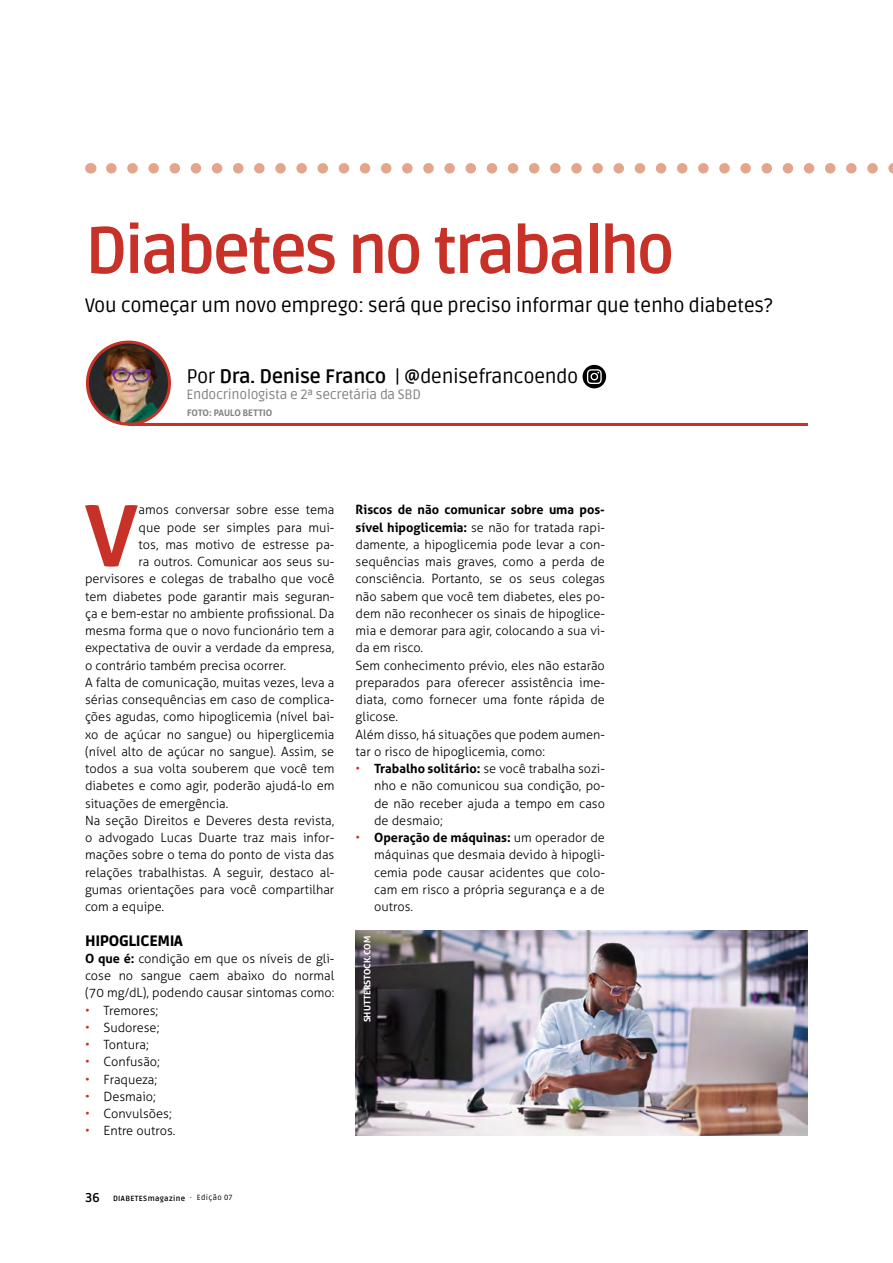
<style>
.page{position:relative;width:893px;height:1263px;background:#fff}
.page>*{position:absolute;margin:0;border:0;box-sizing:border-box;transform-origin:0 0}
.t1{font:700 84.3px "Aller";color:#c73127}
.t2{font:700 65.4px "Ruda";letter-spacing:-.05em;color:#c73127}
.t3{font:19.5px "Ruda";letter-spacing:-.02em;color:#000}
.t4{font:900 15px "Ruda";letter-spacing:-.02em;color:#000}
.t5{font:13.5px "Ruda";letter-spacing:-.02em;color:#808285}
.t6{font:300 12.75px/17.2px "Aller";color:#000;text-align:justify}
.t7{font:700 12.75px "Ruda";color:#000}
.t8{font:700 9px "Aller";color:#808285}
.t9{font:700 9px "Aller";color:#fff}
.t10{font:700 7.5px "Ruda";letter-spacing:.05em;color:#000}
.s1{font-weight:700}
.s2{color:#c73127}
.s3{font-weight:400}
</style>
<div class="page">
<svg style="left:111px;top:163px;width:782px;height:11px"></svg>
<img style="left:87px;top:342px;width:82px;height:82px;border-radius:41px">
<div style="left:86px;top:341px;width:85px;height:85px;border:3px solid #c73127;border-radius:50%"></div>
<hr style="left:128px;top:423px;width:680px;height:3px;background:#c73127">
<div style="left:583px;top:365px;width:23px;height:23px;background:#000;border-radius:50%"></div>
<svg style="left:587px;top:369px;width:15px;height:15px"></svg>
<img style="left:356px;top:930px;width:452px;height:205px">
<h2 class="t2" style="left:85px;top:206px;width:591px">Diabetes no trabalho</h2>
<h3 class="t3" style="left:85px;top:292px;width:689px">Vou começar um novo emprego: será que preciso informar que tenho diabetes?</h3>
<h3 class="t3" style="left:187px;top:363px;width:393px">Por <span class="s1">Dra. Denise Franco</span> | @denisefrancoendo</h3>
<p class="t5" style="left:187px;top:385px;width:236px">Endocrinologista e 2ª secretária da SBD</p>
<p class="t8" style="left:187px;top:408px;width:87px">FOTO: PAULO BETTIO</p>
<h1 class="t1" style="left:84px;top:484px;width:56px">V</h1>
<p class="t6" style="left:139px;top:501px;width:197px">amos conversar sobre esse tema</p>
<p class="t6" style="left:139px;top:518px;width:197px">que pode ser simples para mui-</p>
<p class="t6" style="left:139px;top:536px;width:197px">tos, mas motivo de estresse pa-</p>
<p class="t6" style="left:139px;top:553px;width:197px">ra outros. Comunicar aos seus su-</p>
<p class="t6" style="left:85px;top:570px;width:251px">pervisores e colegas de trabalho que você</p>
<p class="t6" style="left:85px;top:587px;width:251px">tem diabetes pode garantir mais seguran-</p>
<p class="t6" style="left:85px;top:605px;width:251px">ça e bem-estar no ambiente profissional. Da</p>
<p class="t6" style="left:85px;top:622px;width:251px">mesma forma que o novo funcionário tem a</p>
<p class="t6" style="left:85px;top:639px;width:251px">expectativa de ouvir a verdade da empresa,</p>
<p class="t6" style="left:85px;top:656px;width:203px">o contrário também precisa ocorrer.</p>
<p class="t6" style="left:85px;top:674px;width:251px">A falta de comunicação, muitas vezes, leva a</p>
<p class="t6" style="left:85px;top:691px;width:251px">sérias consequências em caso de complica-</p>
<p class="t6" style="left:85px;top:708px;width:251px">ções agudas, como hipoglicemia (nível bai-</p>
<p class="t6" style="left:85px;top:725px;width:251px">xo de açúcar no sangue) ou hiperglicemia</p>
<p class="t6" style="left:85px;top:743px;width:251px">(nível alto de açúcar no sangue). Assim, se</p>
<p class="t6" style="left:85px;top:760px;width:251px">todos a sua volta souberem que você tem</p>
<p class="t6" style="left:85px;top:777px;width:251px">diabetes e como agir, poderão ajudá-lo em</p>
<p class="t6" style="left:85px;top:794px;width:145px">situações de emergência.</p>
<p class="t6" style="left:85px;top:812px;width:251px">Na seção Direitos e Deveres desta revista,</p>
<p class="t6" style="left:85px;top:829px;width:251px">o advogado Lucas Duarte traz mais infor-</p>
<p class="t6" style="left:85px;top:846px;width:251px">mações sobre o tema do ponto de vista das</p>
<p class="t6" style="left:85px;top:863px;width:251px">relações trabalhistas. A seguir, destaco al-</p>
<p class="t6" style="left:85px;top:881px;width:251px">gumas orientações para você compartilhar</p>
<p class="t6" style="left:85px;top:898px;width:81px">com a equipe.</p>
<p class="t4" style="left:85px;top:930px;width:99px">HIPOGLICEMIA</p>
<p class="t6" style="left:85px;top:950px;width:251px"><span class="s1">O que é:</span> condição em que os níveis de gli&shy;cose no sangue caem abaixo do normal (70 mg/dL), podendo causar sintomas como:</p>
<p class="t6" style="left:85px;top:1001px;width:75px"><span class="s2">•</span> Tremores;</p>
<p class="t6" style="left:85px;top:1019px;width:76px"><span class="s2">•</span> Sudorese;</p>
<p class="t6" style="left:85px;top:1036px;width:65px"><span class="s2">•</span> Tontura;</p>
<p class="t6" style="left:85px;top:1053px;width:76px"><span class="s2">•</span> Confusão;</p>
<p class="t6" style="left:85px;top:1070px;width:74px"><span class="s2">•</span> Fraqueza;</p>
<p class="t6" style="left:85px;top:1088px;width:73px"><span class="s2">•</span> Desmaio;</p>
<p class="t6" style="left:85px;top:1105px;width:88px"><span class="s2">•</span> Convulsões;</p>
<p class="t6" style="left:85px;top:1122px;width:92px"><span class="s2">•</span> Entre outros.</p>
<p class="t6" style="left:356px;top:501px;width:251px;text-align:left"><span class="s1">Riscos de não comunicar sobre uma pos&shy;sível hipoglicemia:</span> se não for tratada rapi&shy;damente, a hipoglicemia pode levar a con&shy;sequências mais graves, como a perda de consciência. Portanto, se os seus colegas não sabem que você tem diabetes, eles po&shy;dem não reconhecer os sinais de hipoglice&shy;mia e demorar para agir, colocando a sua vi&shy;da em risco.<br>Sem conhecimento prévio, eles não estarão preparados para oferecer assistência ime&shy;diata, como fornecer uma fonte rápida de glicose.<br>Além disso, há situações que podem aumen&shy;tar o risco de hipoglicemia, como:</p>
<p class="t6" style="left:374px;top:760px;width:232px;text-indent:-19px"><span class="s2">•</span> <span class="s1">Trabalho solitário:</span> se você trabalha sozi&shy;nho e não comunicou sua condição, po&shy;de não receber ajuda a tempo em caso de desmaio;</p>
<p class="t6" style="left:374px;top:829px;width:232px;text-indent:-19px"><span class="s2">•</span> <span class="s1">Operação de máquinas:</span> um operador de máquinas que desmaia devido à hipogli&shy;cemia pode causar acidentes que colo&shy;cam em risco a própria segurança e a de outros.</p>
<p class="t9" style="left:362px;top:1022px;width:88px;rotate:-90deg">SHUTTERSTOCK.COM</p>
<p class="t7" style="left:85px;top:1189px;width:16px">36</p>
<p class="t10" style="left:113px;top:1193px;width:121px">DIABETESmagazine <span class="s3">· Edição 07</span></p>
</div>
